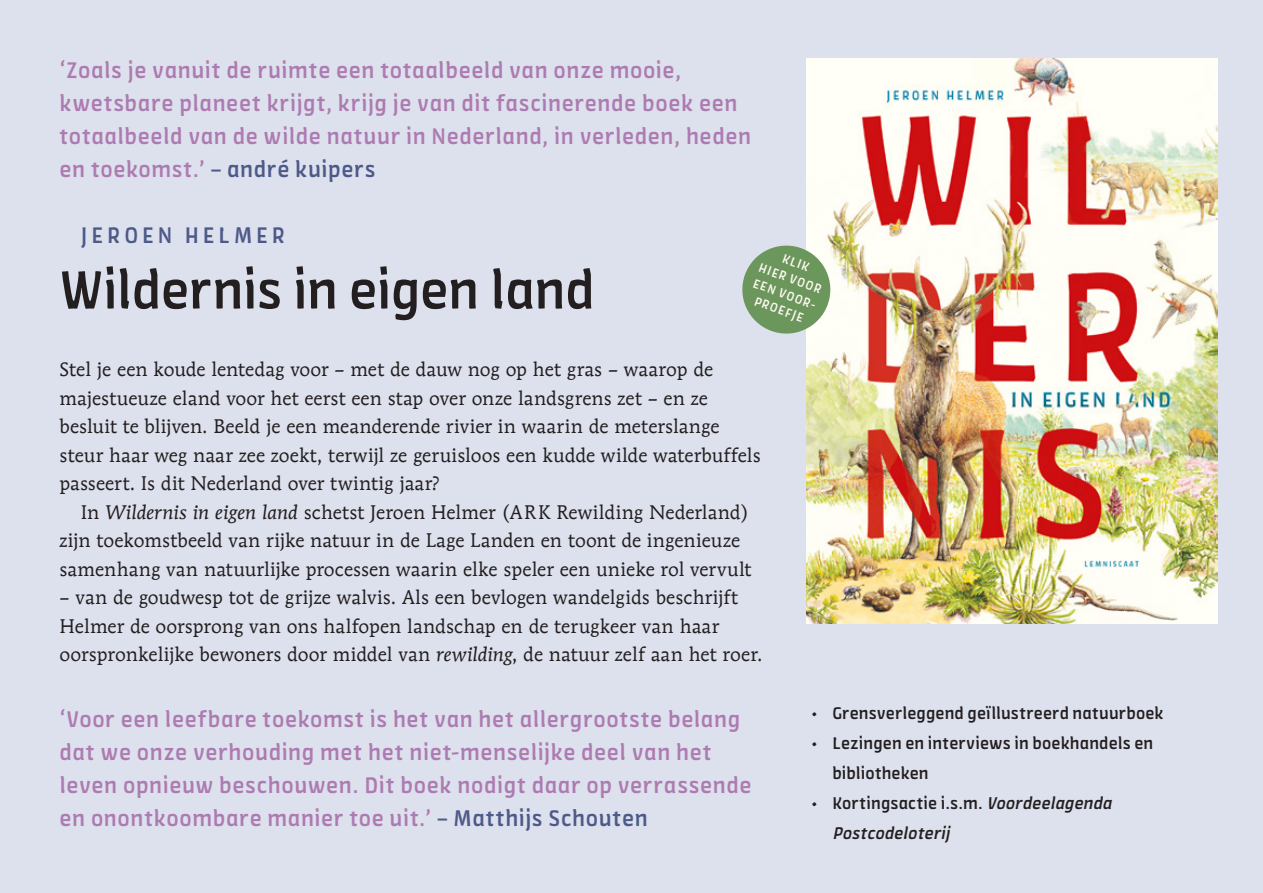
<style>
.page{position:relative;width:1263px;height:893px;background:#dde1ed}
.page>*{position:absolute;margin:0;border:0;box-sizing:border-box;transform-origin:0 0}
.t1{font:500 57px "Amman Sans Pro";letter-spacing:-.01em;color:#231f20}
.t2{font:500 24px/33px "Amman Sans Pro";letter-spacing:.025em;color:#ad7bb1}
.t3{font:500 24px "Amman Sans Pro";letter-spacing:.16em;color:#4d5a89}
.t4{font:19.5px/28.5px "Mendoza Roman Book Os F";letter-spacing:.005em;color:#231f20}
.t5{font:500 18px/30px "Amman Sans Pro";letter-spacing:.005em;color:#231f20}
.t6{font:italic 500 18px/30px "Amman Sans Pro";color:#231f20}
.t7{font:500 13.5px/16.5px "Amman Sans Pro";color:#fef9f1;text-align:center}
.s1{color:#4d5a89}
.s2{font-family:"Mendoza Roman Book Italic Os F"}
.s3{font-style:normal}
</style>
<div class="page">
<img style="left:806px;top:59px;width:412px;height:564px">
<svg style="left:742px;top:240px;width:94px;height:99px"></svg>
<p class="t2" style="left:60px;top:54px;width:693px">‘Zoals je vanuit de ruimte een totaalbeeld van onze mooie, kwetsbare planeet krijgt, krijg je van dit fascinerende boek een totaalbeeld van de wilde natuur in Nederland, in verleden, heden en toekomst.’ <span class="s1">– andré kuipers</span></p>
<p class="t3" style="left:81px;top:219px;width:206px">JEROEN HELMER</p>
<h1 class="t1" style="left:60px;top:252px;width:537px">Wildernis in eigen land</h1>
<p class="t7" style="left:768px;top:244px;width:70px;rotate:20deg">KLIK<br>HIER VOOR<br>EEN VOOR-<br>PROEFJE</p>
<p class="t4" style="left:60px;top:355px;width:703px">Stel je een koude lentedag voor – met de dauw nog op het gras – waarop de majestueuze eland voor het eerst een stap over onze landsgrens zet – en ze besluit te blijven. Beeld je een meanderende rivier in waarin de meterslange steur haar weg naar zee zoekt, terwijl ze geruisloos een kudde wilde waterbuffels passeert. Is dit Nederland over twintig jaar?</p>
<p class="t4" style="left:60px;top:497px;width:693px;text-indent:21px">In <span class="s2">Wildernis in eigen land</span> schetst Jeroen Helmer (ARK Rewilding Nederland) zijn toekomstbeeld van rijke natuur in de Lage Landen en toont de ingenieuze samenhang van natuurlijke processen waarin elke speler een unieke rol vervult</p>
<p class="t4" style="left:60px;top:583px;width:704px">– van de goudwesp tot de grijze walvis. Als een bevlogen wandelgids beschrijft<br>Helmer de oorsprong van ons halfopen landschap en de terugkeer van haar oorspronkelijke bewoners door middel van <span class="s2">rewilding</span>, de natuur zelf aan het roer.</p>
<p class="t2" style="left:60px;top:703px;width:694px">‘Voor een leefbare toekomst is het van het allergrootste belang dat we onze verhouding met het niet-menselijke deel van het leven opnieuw beschouwen. Dit boek nodigt daar op verrassende en onontkoombare manier toe uit.’ <span class="s1">– Matthijs Schouten</span></p>
<p class="t5" style="left:811px;top:699px;width:354px">• Grensverleggend geïllustreerd natuurboek</p>
<p class="t5" style="left:832px;top:729px;width:322px;text-indent:-21px">• Lezingen en interviews in boekhandels en bibliotheken</p>
<p class="t6" style="left:832px;top:789px;width:286px;text-indent:-21px"><span class="s3">• Kortingsactie i.s.m.</span> Voordeelagenda<br>Postcodeloterij</p>
</div>
